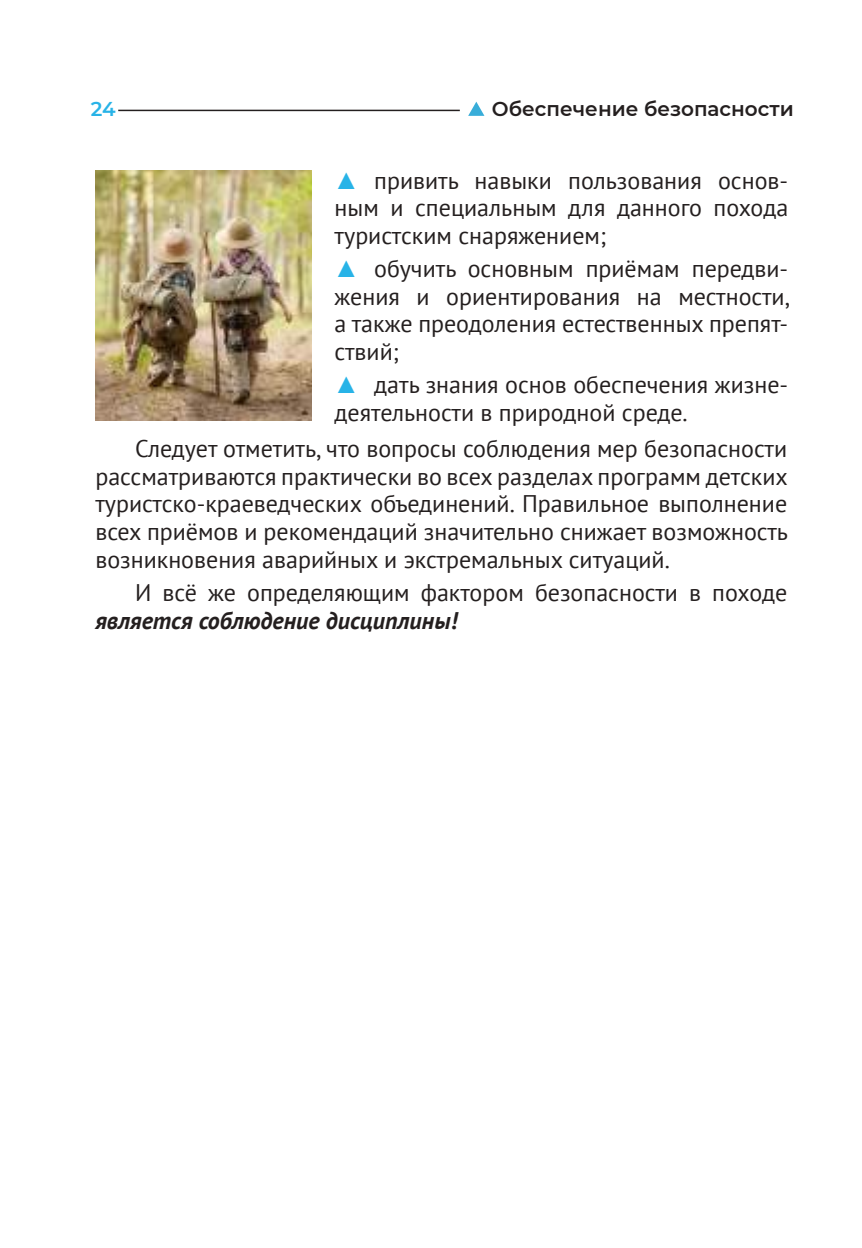
<style>
.page{position:relative;width:862px;height:1248px;background:#fff}
.page>*{position:absolute;margin:0;border:0;box-sizing:border-box;transform-origin:0 0}
.t1{font:24px/27.6px "PT Sans";color:#241f1f;text-align:justify}
.t2{font:italic 700 24px "PT Sans";color:#241f1f}
.t3{font:600 20px "Montserrat";color:#241f1f}
.t4{font:600 20px "Montserrat";color:#28b3e7}
.s1{font-family:"Garamond";font-weight:700;color:#28b3e7}
</style>
<div class="page">
<hr style="left:118px;top:110px;width:342px;height:1px;background:#241f1f">
<svg style="left:468px;top:102px;width:16px;height:14px"></svg>
<img style="left:95px;top:170px;width:217px;height:250px">
<p class="t4" style="left:91px;top:95px;width:26px">24</p>
<p class="t3" style="left:492px;top:94px;width:303px">Обеспечение безопасности</p>
<p class="t1" style="left:334px;top:166px;width:455px"><span class="s1">▲</span> привить навыки пользования основ&shy;ным и специальным для данного похода туристским снаряжением;</p>
<p class="t1" style="left:334px;top:254px;width:457px"><span class="s1">▲</span> обучить основным приёмам передви&shy;жения и ориентирования на местности, а также преодоления естественных препят&shy;ствий;</p>
<p class="t1" style="left:334px;top:370px;width:455px"><span class="s1">▲</span> дать знания основ обеспечения жизне&shy;деятельности в природной среде.</p>
<p class="t1" style="left:95px;top:434px;width:694px;text-indent:40px">Следует отметить, что вопросы соблюдения мер безопасности рассматриваются практически во всех разделах программ детских туристско-краеведческих объединений. Правильное выполнение всех приёмов и рекомендаций значительно снижает возможность возникновения аварийных и экстремальных ситуаций.</p>
<p class="t1" style="left:135px;top:578px;width:653px">И всё же определяющим фактором безопасности в походе</p>
<p class="t2" style="left:95px;top:604px;width:363px">является соблюдение дисциплины!</p>
</div>
